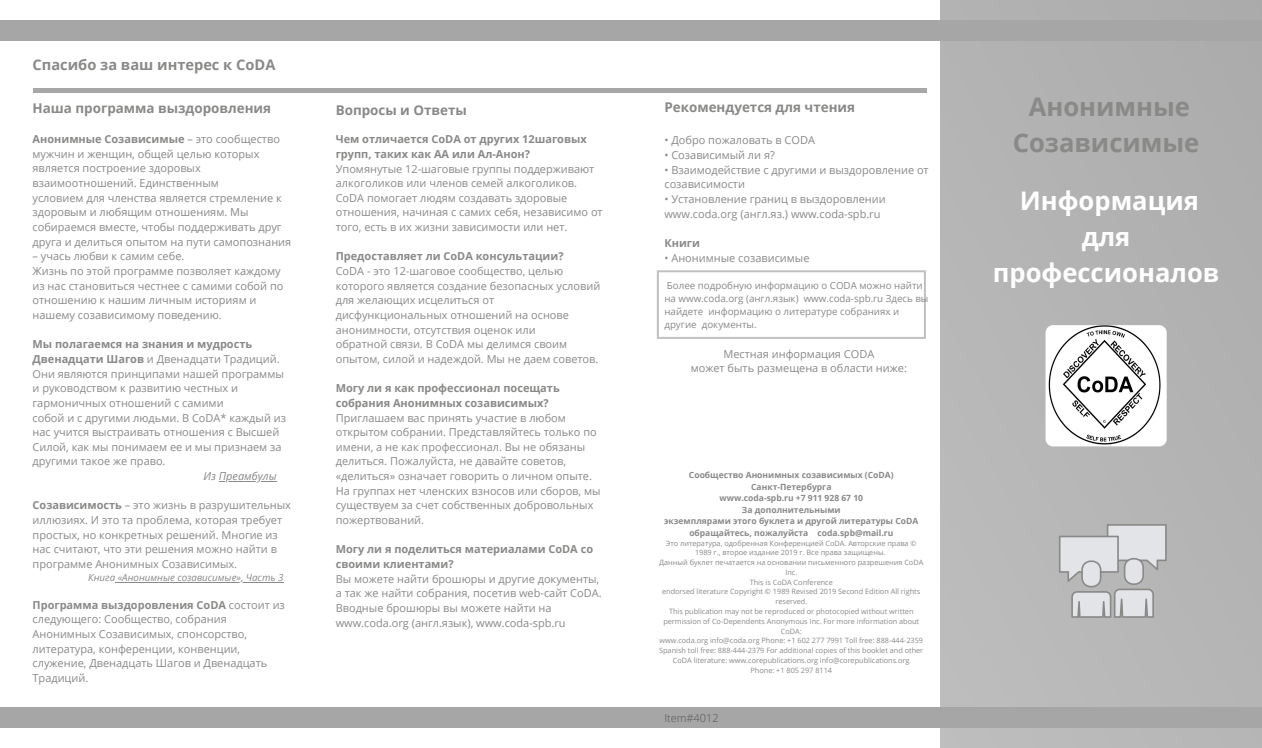
<style>
.page{position:relative;width:1262px;height:748px;background:#fff}
.page>*{position:absolute;margin:0;border:0;box-sizing:border-box;transform-origin:0 0}
.t1{font:700 25.62px/35.8px "Open Sans";color:#fff;text-align:center}
.t2{font:700 25.62px/35.8px "Open Sans";color:#898988;text-align:center}
.t3{font:700 14.62px "Open Sans";color:#898988}
.t4{font:700 13.38px "Open Sans";color:#898988}
.t5{font:11px/14.6px "Open Sans";color:#898988}
.t6{font:700 11px/14.6px "Open Sans";color:#898988}
.t7{font:italic 11px "Open Sans";color:#898988}
.t8{font:300 11px "Open Sans";color:#545454}
.t9{font:9.75px/13px "Open Sans";color:#898988}
.t10{font:italic 9.75px "Open Sans";color:#898988}
.t11{font:700 8.5px/11.6px "Open Sans";color:#898988;text-align:center}
.t12{font:7.38px/9.8px "Open Sans";color:#898988;text-align:center}
.s1{font-weight:700}
</style>
<div class="page">
<div style="left:940px;top:0;width:322px;height:747px;background:#b4b4b4"></div>
<div style="left:0;top:20px;width:1262px;height:20px;background:#a6a6a6"></div>
<img style="left:1045px;top:325px;width:122px;height:121px;border-radius:8px">
<svg style="left:657px;top:270px;width:269px;height:69px"></svg>
<hr style="left:219px;top:480px;width:58px;height:1px;background:#898988">
<hr style="left:115px;top:581px;width:169px;height:1px;background:#898988">
<div style="left:0;top:706px;width:1262px;height:21px;background:#a6a6a6"></div>
<hr style="left:33px;top:89px;width:893px;height:3px;background:#a6a6a6">
<svg style="left:1059px;top:524px;width:108px;height:93px"></svg>
<p class="t3" style="left:33px;top:54px;width:244px">Спасибо за ваш интерес к CoDA</p>
<p class="t4" style="left:33px;top:99px;width:240px">Наша программа выздоровления</p>
<p class="t5" style="left:33px;top:131px;width:249px"><span class="s1">Анонимные Созависимые</span> – это сообщество мужчин и женщин, общей целью которых является построение здоровых взаимоотношений. Единственным</p>
<p class="t5" style="left:33px;top:190px;width:260px">условием для членства является стремление к здоровым и любящим отношениям. Мы собираемся вместе, чтобы поддерживать друг друга и делиться опытом на пути самопознания</p>
<p class="t5" style="left:33px;top:249px;width:153px">– учась любви к самим себе.</p>
<p class="t5" style="left:33px;top:263px;width:252px">Жизнь по этой программе позволяет каждому из нас становиться честнее с самими собой по отношению к нашим личным историям и нашему созависимому поведению.</p>
<p class="t5" style="left:33px;top:336px;width:253px"><span class="s1">Мы полагаемся на знания и мудрость Двенадцати Шагов</span> и Двенадцати Традиций.<br>Они являются принципами нашей программы и руководством к развитию честных и гармоничных отношений с самими</p>
<p class="t5" style="left:33px;top:409px;width:255px">собой и с другими людьми. В CoDA* каждый из нас учится выстраивать отношения с Высшей Силой, как мы понимаем ее и мы признаем за другими такое же право.</p>
<p class="t7" style="left:204px;top:468px;width:75px">Из Преамбулы</p>
<p class="t5" style="left:33px;top:497px;width:260px"><span class="s1">Созависимость</span> – это жизнь в разрушительных иллюзиях. И это та проблема, которая требует простых, но конкретных решений. Многие из нас считают, что эти решения можно найти в программе Анонимных Созависимых.</p>
<p class="t10" style="left:88px;top:570px;width:197px">Книга «Анонимные созависимые», Часть 3</p>
<p class="t5" style="left:33px;top:596px;width:254px"><span class="s1">Программа выздоровления CoDA</span> состоит из следующего: Сообщество, собрания Анонимных Созависимых, спонсорство, литература, конференции, конвенции, служение, Двенадцать Шагов и Двенадцать Традиций.</p>
<p class="t4" style="left:336px;top:100px;width:133px">Вопросы и Ответы</p>
<p class="t6" style="left:336px;top:132px;width:253px">Чем отличается CoDA от других 12шаговых групп, таких как АА или Ал-Анон?</p>
<p class="t5" style="left:336px;top:161px;width:269px">Упомянутые 12-шаговые группы поддерживают алкоголиков или членов семей алкоголиков.<br>CoDA помогает людям создавать здоровые отношения, начиная с самих себя, независимо от того, есть в их жизни зависимости или нет.</p>
<p class="t6" style="left:336px;top:249px;width:229px">Предоставляет ли CoDA консультации?</p>
<p class="t5" style="left:336px;top:263px;width:266px">CoDA - это 12-шаговое сообщество, целью которого является создание безопасных условий для желающих исцелиться от дисфункциональных отношений на основе анонимности, отсутствия оценок или</p>
<p class="t5" style="left:336px;top:336px;width:264px">обратной связи. В CoDA мы делимся своим опытом, силой и надеждой. Мы не даем советов.</p>
<p class="t6" style="left:336px;top:380px;width:225px">Могу ли я как профессионал посещать собрания Анонимных созависимых?</p>
<p class="t5" style="left:336px;top:410px;width:266px">Приглашаем вас принять участие в любом открытом собрании. Представляйтесь только по имени, а не как профессионал. Вы не обязаны делиться. Пожалуйста, не давайте советов, «делиться» означает говорить о личном опыте.<br>На группах нет членских взносов или сборов, мы существуем за счет собственных добровольных пожертвований.</p>
<p class="t6" style="left:336px;top:541px;width:259px">Могу ли я поделиться материалами CoDA со</p>
<p class="t6" style="left:336px;top:556px;width:119px">своими клиентами?</p>
<p class="t5" style="left:336px;top:570px;width:267px">Вы можете найти брошюры и другие документы, а так же найти собрания, посетив web-сайт CoDA.<br>Вводные брошюры вы можете найти на www.coda.org (англ.язык), www.coda-spb.ru</p>
<p class="t4" style="left:664px;top:97px;width:192px">Рекомендуется для чтения</p>
<p class="t5" style="left:664px;top:133px;width:152px">• Добро пожаловать в CODA</p>
<p class="t5" style="left:664px;top:147px;width:112px">• Созависимый ли я?</p>
<p class="t5" style="left:664px;top:162px;width:266px">• Взаимодействие с другими и выздоровление от созависимости</p>
<p class="t5" style="left:664px;top:191px;width:223px">• Установление границ в выздоровлении</p>
<p class="t5" style="left:664px;top:206px;width:218px">www.coda.org (англ.яз.) www.coda-spb.ru</p>
<p class="t6" style="left:664px;top:235px;width:37px">Книги</p>
<p class="t5" style="left:664px;top:250px;width:147px">• Анонимные созависимые</p>
<p class="t9" style="left:664px;top:279px;width:266px">Более подробную информацию о CODA можно найти на www.coda.org (англ.язык) www.coda-spb.ru Здесь вы найдете информацию о литературе собраниях и другие документы.</p>
<p class="t5" style="left:723px;top:346px;width:152px">Местная информация CODA</p>
<p class="t5" style="left:691px;top:360px;width:218px">может быть размещена в области ниже:</p>
<p class="t11" style="left:689px;top:468px;width:206px">Сообщество Анонимных созависимых (CoDA)</p>
<p class="t11" style="left:751px;top:480px;width:82px">Санкт-Петербурга</p>
<p class="t11" style="left:719px;top:491px;width:145px">www.coda-spb.ru +7 911 928 67 10</p>
<p class="t11" style="left:742px;top:503px;width:100px">За дополнительными</p>
<p class="t11" style="left:664px;top:515px;width:256px">экземплярами этого буклета и другой литературы CoDA обращайтесь, пожалуйста coda.spb@mail.ru</p>
<p class="t12" style="left:666px;top:537px;width:252px">Это литература, одобренная Конференцией CoDA. Авторские права ©<br>1989 г., второе издание 2019 г. Все права защищены.</p>
<p class="t12" style="left:659px;top:557px;width:266px">Данный буклет печатается на основании письменного разрешения CoDA<br>Inc.</p>
<p class="t12" style="left:750px;top:576px;width:85px">This is CoDA Conference</p>
<p class="t12" style="left:662px;top:586px;width:260px">endorsed literature Copyright © 1989 Revised 2019 Second Edition All rights reserved.</p>
<p class="t12" style="left:663px;top:606px;width:257px">This publication may not be reproduced or photocopied without written permission of Co-Dependents Anonymous Inc. For more information about<br>CoDA:</p>
<p class="t12" style="left:659px;top:635px;width:266px">www.coda.org info@coda.org Phone: +1 602 277 7991 Toll free: 888-444-2359<br>Spanish toll free: 888-444-2379 For additional copies of this booklet and other<br>CoDA literature: www.corepublications.org info@corepublications.org</p>
<p class="t12" style="left:750px;top:664px;width:83px">Phone: +1 805 297 8114</p>
<p class="t8" style="left:664px;top:709px;width:56px">Item#4012</p>
<p class="t2" style="left:1013px;top:89px;width:188px">Анонимные<br>Созависимые</p>
<p class="t1" style="left:1020px;top:182px;width:181px">Информация</p>
<p class="t1" style="left:993px;top:218px;width:228px">для профессионалов</p>
</div>
